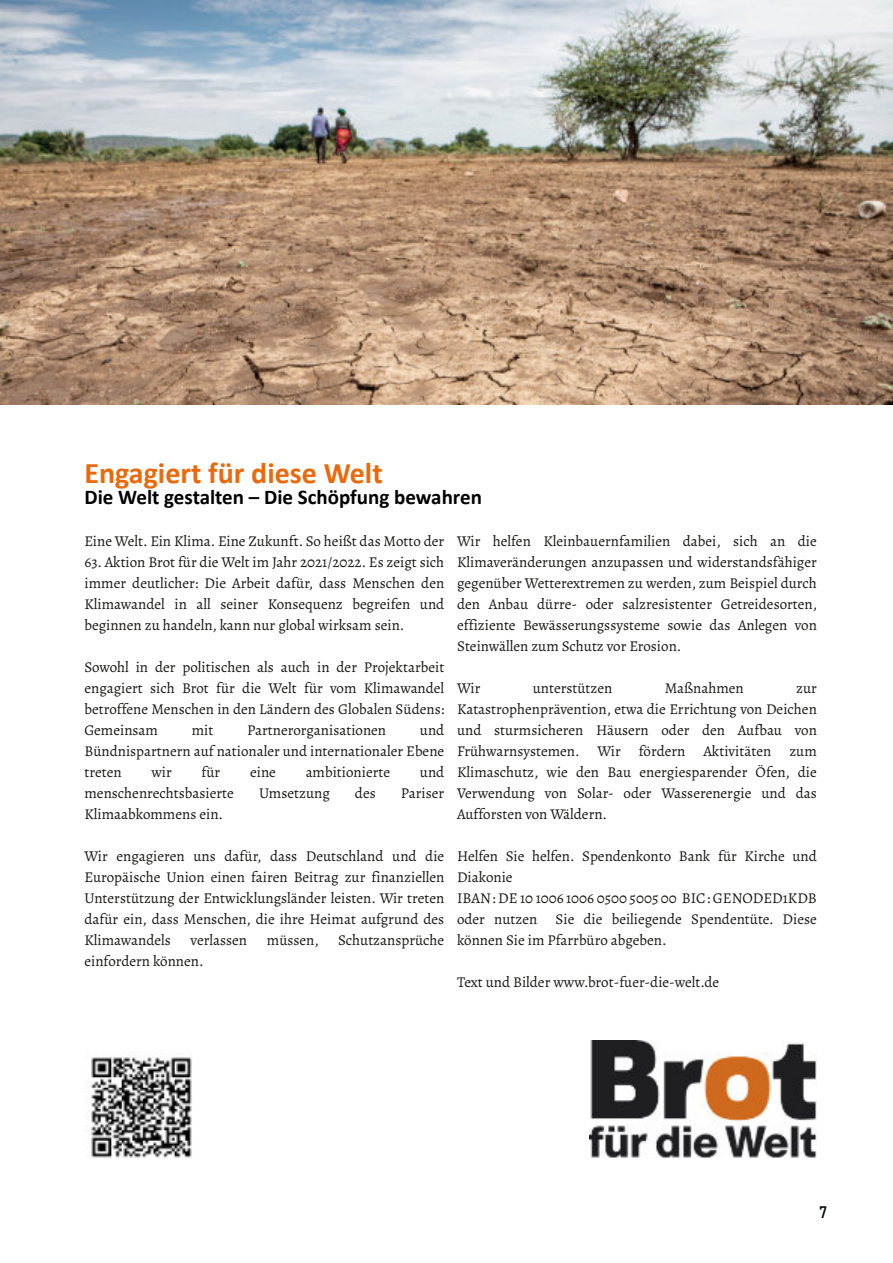
<style>
.page{position:relative;width:893px;height:1263px;background:#fff}
.page>*{position:absolute;margin:0;border:0;box-sizing:border-box;transform-origin:0 0}
.t1{font:700 30px "Calibri";color:#ea690b}
.t2{font:700 21px "Calibri";color:#000}
.t3{font:16.5px "Bahnschrift";color:#000706}
.t4{font:15px/21px "Alegreya";color:#181715;text-align:justify}
</style>
<div class="page">
<img style="left:0;top:0;width:893px;height:404px">
<img style="left:87px;top:1056px;width:105px;height:103px">
<img style="left:589px;top:1040px;width:228px;height:118px">
<h1 class="t1" style="left:84px;top:460px;width:300px">Engagiert für diese Welt</h1>
<h2 class="t2" style="left:84px;top:488px;width:399px">Die Welt gestalten – Die Schöpfung bewahren</h2>
<p class="t4" style="left:84px;top:530px;width:361px">Eine Welt. Ein Klima. Eine Zukunft. So heißt das Motto der</p>
<p class="t4" style="left:84px;top:551px;width:361px">63. Aktion Brot für die Welt im Jahr 2021/2022. Es zeigt sich immer deutlicher: Die Arbeit dafür, dass Menschen den Klimawandel in all seiner Konsequenz begreifen und beginnen zu handeln, kann nur global wirksam sein.</p>
<p class="t4" style="left:84px;top:656px;width:361px">Sowohl in der politischen als auch in der Projektarbeit engagiert sich Brot für die Welt für vom Klimawandel betroffene Menschen in den Ländern des Globalen Südens:<br>Gemeinsam</p>
<p class="t4" style="left:84px;top:719px;width:361px;text-indent:335px">und Bündnispartnern auf nationaler und internationaler Ebene treten</p>
<p class="t4" style="left:192px;top:719px;width:23px">mit</p>
<p class="t4" style="left:247px;top:719px;width:140px">Partnerorganisationen</p>
<p class="t4" style="left:151px;top:761px;width:22px">wir</p>
<p class="t4" style="left:202px;top:761px;width:20px">für</p>
<p class="t4" style="left:250px;top:761px;width:27px">eine</p>
<p class="t4" style="left:306px;top:761px;width:86px">ambitionierte</p>
<p class="t4" style="left:420px;top:761px;width:26px">und</p>
<p class="t4" style="left:84px;top:782px;width:151px">menschenrechtsbasierte</p>
<p class="t4" style="left:259px;top:782px;width:72px">Umsetzung</p>
<p class="t4" style="left:355px;top:782px;width:22px">des</p>
<p class="t4" style="left:401px;top:782px;width:45px">Pariser</p>
<p class="t4" style="left:84px;top:803px;width:140px">Klimaabkommens ein.</p>
<p class="t4" style="left:84px;top:845px;width:361px">Wir engagieren uns dafür, dass Deutschland und die Europäische Union einen fairen Beitrag zur finanziellen Unterstützung der Entwicklungsländer leisten. Wir treten dafür ein, dass Menschen, die ihre Heimat aufgrund des Klimawandels</p>
<p class="t4" style="left:191px;top:929px;width:58px">verlassen</p>
<p class="t4" style="left:267px;top:929px;width:54px">müssen,</p>
<p class="t4" style="left:338px;top:929px;width:108px">Schutzansprüche</p>
<p class="t4" style="left:84px;top:950px;width:121px">einfordern können.</p>
<p class="t4" style="left:457px;top:530px;width:362px">Wir helfen Kleinbauernfamilien dabei, sich an die Klimaveränderungen anzupassen und widerstandsfähiger gegenüber Wetterextremen zu werden, zum Beispiel durch den Anbau dürre- oder salzresistenter Getreidesorten, effiziente Bewässerungssysteme sowie das Anlegen von Steinwällen zum Schutz vor Erosion.</p>
<p class="t4" style="left:457px;top:677px;width:25px">Wir</p>
<p class="t4" style="left:533px;top:677px;width:81px">unterstützen</p>
<p class="t4" style="left:665px;top:677px;width:81px">Maßnahmen</p>
<p class="t4" style="left:457px;top:677px;width:361px;text-indent:339px">zur Katastrophenprävention, etwa die Errichtung von Deichen und sturmsicheren Häusern oder den Aufbau von Frühwarnsystemen. Wir fördern Aktivitäten zum Klimaschutz, wie den Bau energiesparender Öfen, die Verwendung von Solar- oder Wasserenergie und das Aufforsten von Wäldern.</p>
<p class="t4" style="left:457px;top:845px;width:361px;text-align:left">Helfen Sie helfen. Spendenkonto Bank für Kirche und Diakonie<br>IBAN: DE 10 1006 1006 0500 5005 00 BIC: GENODED1KDB oder nutzen Sie die beiliegende Spendentüte. Diese können Sie im Pfarrbüro abgeben.</p>
<p class="t4" style="left:457px;top:971px;width:264px">Text und Bilder www.brot-fuer-die-welt.de</p>
<p class="t3" style="left:819px;top:1205px;width:10px">7</p>
</div>
